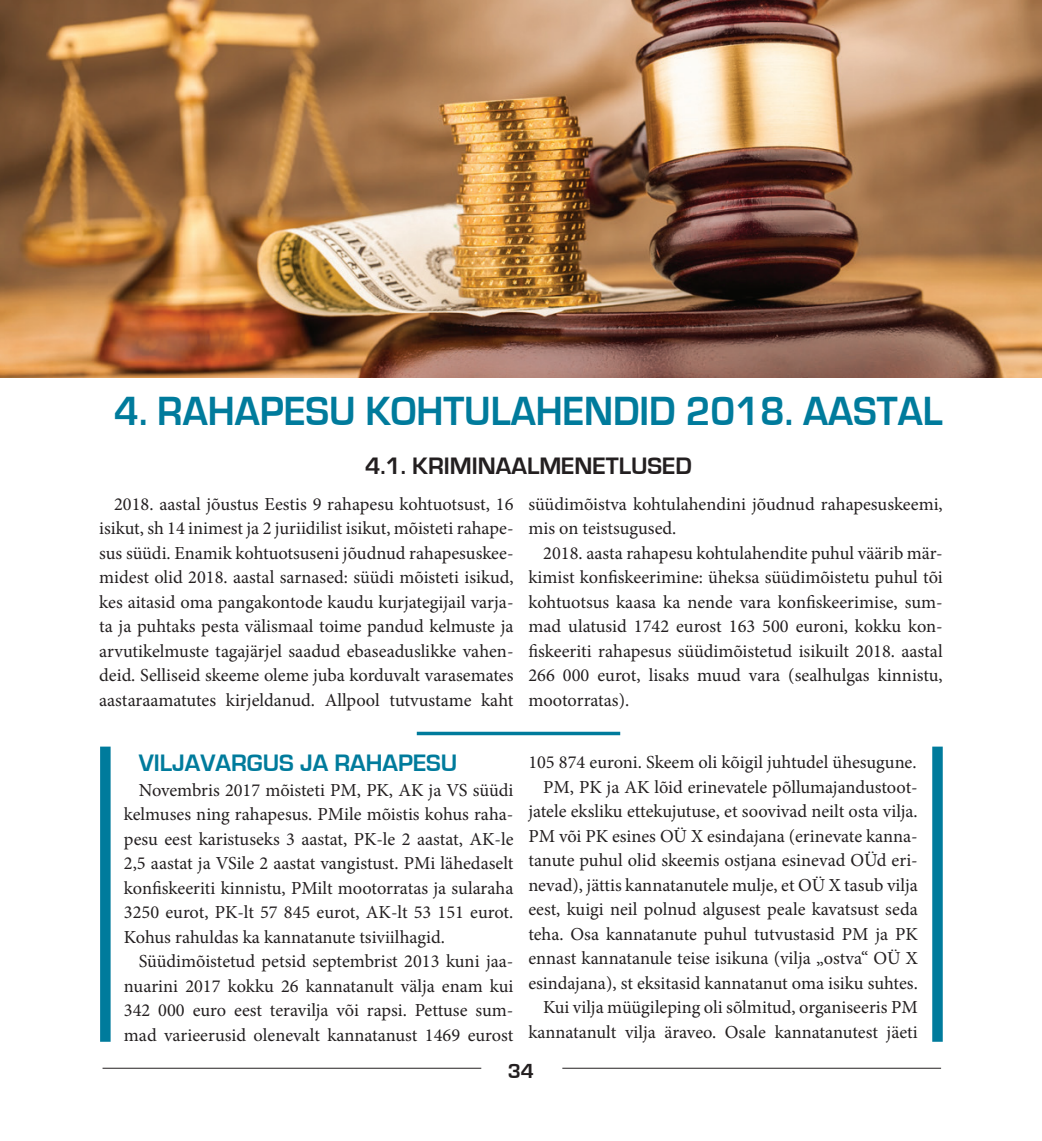
<style>
.page{position:relative;width:1042px;height:1141px;background:#fff}
.page>*{position:absolute;margin:0;border:0;box-sizing:border-box;transform-origin:0 0}
.Heading_1{font:700 42px "Eurostile";color:#007b9c;scale:.94 1}
.Heading_2{font:700 24.5px "Eurostile";color:#231f20}
.t1{font:700 24.5px "Eurostile";color:#007b9c}
.t2{font:700 21px "Eurostile";color:#231f20}
.t3{font:18.38px/24.5px "Minion Pro";color:#231f20;text-align:justify}
</style>
<div class="page">
<hr style="left:103px;top:1068px;width:378px;height:1px;background:#231f20">
<hr style="left:562px;top:1068px;width:379px;height:1px;background:#231f20">
<img style="left:0;top:0;width:1042px;height:378px">
<div style="left:100px;top:747px;width:11px;height:295px;background:#007b9c"></div>
<div style="left:932px;top:747px;width:11px;height:295px;background:#007b9c"></div>
<hr style="left:417px;top:732px;width:203px;height:3px;background:#007b9c">
<p class="Heading_1" style="left:114px;top:389px;width:883px">4. RAHAPESU KOHTULAHENDID 2018. AASTAL</p>
<p class="Heading_2" style="left:365px;top:453px;width:328px">4.1. KRIMINAALMENETLUSED</p>
<p class="t3" style="left:99px;top:492px;width:416px;text-indent:15px">2018. aastal jõustus Eestis 9 rahapesu kohtuotsust, 16 isikut, sh 14 inimest ja 2 juriidilist isikut, mõisteti rahape&shy;sus süüdi. Enamik kohtuotsuseni jõudnud rahapesuskee&shy;midest olid 2018. aastal sarnased: süüdi mõisteti isikud, kes aitasid oma pangakontode kaudu kurjategijail varja&shy;ta ja puhtaks pesta välismaal toime pandud kelmuste ja arvutikelmuste tagajärjel saadud ebaseaduslikke vahen&shy;deid. Selliseid skeeme oleme juba korduvalt varasemates aastaraamatutes kirjeldanud. Allpool tutvustame kaht</p>
<p class="t3" style="left:528px;top:492px;width:416px">süüdimõistva kohtulahendini jõudnud rahapesuskeemi, mis on teistsugused.</p>
<p class="t3" style="left:528px;top:541px;width:416px;text-indent:15px">2018. aasta rahapesu kohtulahendite puhul väärib mär&shy;kimist konfiskeerimine: üheksa süüdimõistetu puhul tõi kohtuotsus kaasa ka nende vara konfiskeerimise, sum&shy;mad ulatusid 1742 eurost 163 500 euroni, kokku kon&shy;fiskeeriti rahapesus süüdimõistetud isikuilt 2018. aastal 266 000 eurot, lisaks muud vara (sealhulgas kinnistu, mootorratas).</p>
<p class="t1" style="left:139px;top:750px;width:320px">VILJAVARGUS JA RAHAPESU</p>
<p class="t3" style="left:124px;top:778px;width:391px;text-indent:15px">Novembris 2017 mõisteti PM, PK, AK ja VS süüdi kelmuses ning rahapesus. PMile mõistis kohus raha&shy;pesu eest karistuseks 3 aastat, PK-le 2 aastat, AK-le 2,5 aastat ja VSile 2 aastat vangistust. PMi lähedaselt konfiskeeriti kinnistu, PMilt mootorratas ja sularaha 3250 eurot, PK-lt 57 845 eurot, AK-lt 53 151 eurot.<br>Kohus rahuldas ka kannatanute tsiviilhagid.</p>
<p class="t3" style="left:124px;top:949px;width:391px;text-indent:15px">Süüdimõistetud petsid septembrist 2013 kuni jaa&shy;nuarini 2017 kokku 26 kannatanult välja enam kui 342 000 euro eest teravilja või rapsi. Pettuse sum&shy;mad varieerusid olenevalt kannatanust 1469 eurost</p>
<p class="t3" style="left:528px;top:750px;width:390px">105 874 euroni. Skeem oli kõigil juhtudel ühesugune.</p>
<p class="t3" style="left:528px;top:775px;width:391px;text-indent:15px">PM, PK ja AK lõid erinevatele põllumajandustoot&shy;jatele eksliku ettekujutuse, et soovivad neilt osta vilja.<br>PM või PK esines OÜ X esindajana (erinevate kanna&shy;tanute puhul olid skeemis ostjana esinevad OÜd eri&shy;nevad), jättis kannatanutele mulje, et OÜ X tasub vilja eest, kuigi neil polnud algusest peale kavatsust seda teha. Osa kannatanute puhul tutvustasid PM ja PK ennast kannatanule teise isikuna (vilja „ostva“ OÜ X esindajana), st eksitasid kannatanut oma isiku suhtes.</p>
<p class="t3" style="left:528px;top:995px;width:391px;text-align:right">Kui vilja müügileping oli sõlmitud, organiseeris PM kannatanult vilja äraveo. Osale kannatanutest jäeti</p>
<p class="t2" style="left:508px;top:1059px;width:28px">34</p>
</div>
